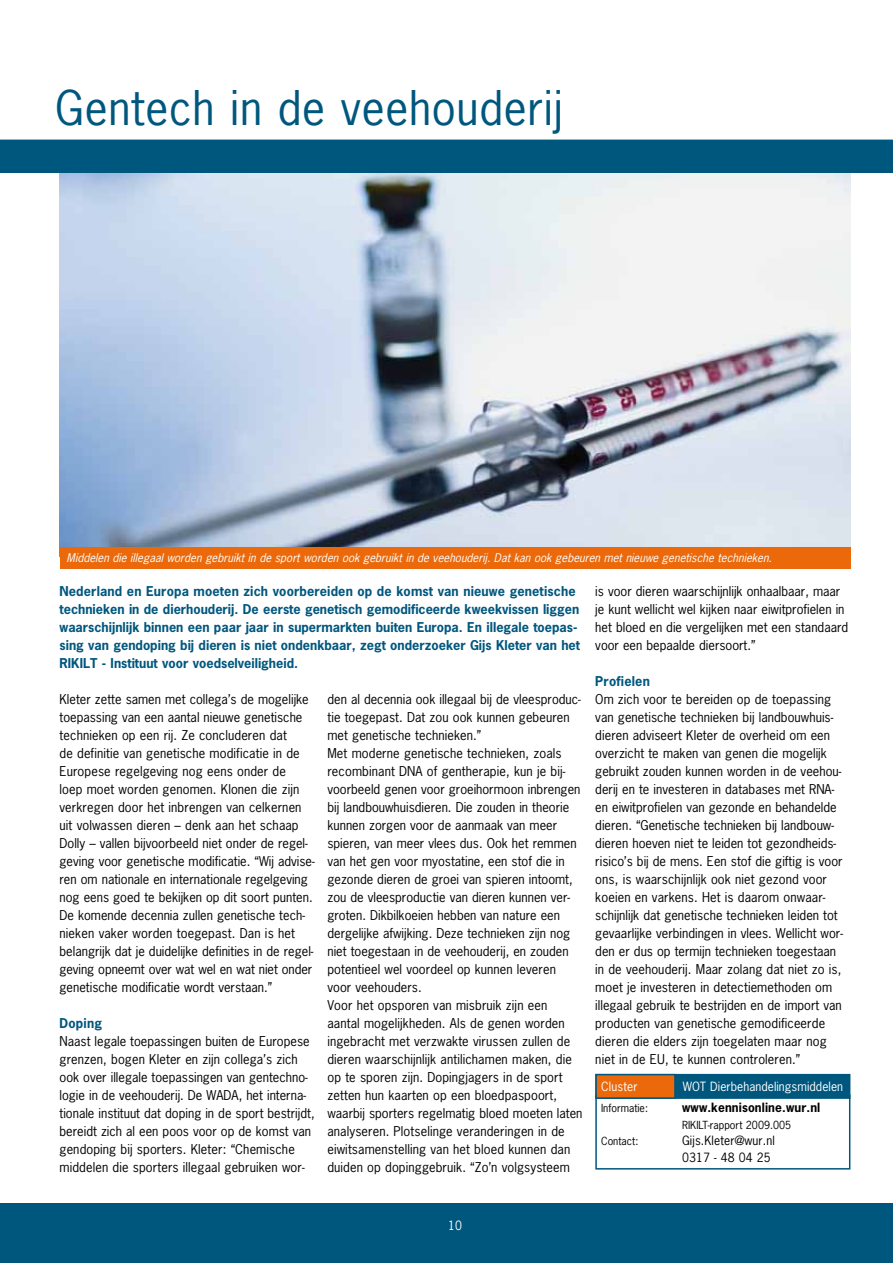
<style>
.page{position:relative;width:893px;height:1263px;background:#fff}
.page>*{position:absolute;margin:0;border:0;box-sizing:border-box;transform-origin:0 0}
.t1{font:45px "News Gothic Std";letter-spacing:.015em;color:#00577e}
.t2{font:12.75px/18px "News Gothic Std";color:#000}
.t3{font:700 12.75px/18px "News Gothic Std";color:#00577e}
.t4{font:12px "News Gothic Std";letter-spacing:.005em;color:#fff}
.t5{font:12px/16.5px "News Gothic Std";letter-spacing:.01em;color:#000}
.t6{font:700 12px "News Gothic Std";letter-spacing:.01em;color:#000}
.t7{font:italic 11.25px "News Gothic Std";color:#fff}
.t8{font:10.5px "News Gothic Std";color:#000}
</style>
<div class="page">
<div style="left:0;top:1203px;width:893px;height:60px;background:#00577e"></div>
<img style="left:60px;top:173px;width:790px;height:374px">
<div style="left:60px;top:547px;width:790px;height:21px;background:#eb690b"></div>
<div style="left:0;top:140px;width:893px;height:33px;background:#00577e"></div>
<div style="left:595px;top:1094px;width:255px;height:75px;background:#fff;border:2px solid #00577e"></div>
<div style="left:595px;top:1074px;width:255px;height:25px;background:#00577e;border:2px solid #00577e"></div>
<div style="left:595px;top:1074px;width:81px;height:25px;background:#eb690b;border:2px solid #00577e"></div>
<h1 class="t1" style="left:55px;top:79px;width:509px">Gentech in de veehouderij</h1>
<p class="t7" style="left:67px;top:550px;width:710px">Middelen die illegaalworden gebruiktin de sportworden ookgebruiktin de veehouderij.Datkan ookgebeuren metnieuwe genetische technieken.</p>
<p class="t2" style="left:595px;top:582px;width:254px">is voor dieren waarschijnlijk onhaalbaar, maar je kunt wellicht wel kijken naar eiwitprofielen in het bloed en die vergelijken met een standaard voor een bepaalde diersoort.”</p>
<p class="t3" style="left:595px;top:672px;width:56px">Profielen</p>
<p class="t2" style="left:595px;top:690px;width:249px">Om zich voor te bereiden op de toepassing van genetische technieken bij landbouwhuis&shy;dieren adviseert Kleter de overheid om een overzicht te maken van genen die mogelijk gebruikt zouden kunnen worden in de veehou&shy;derij en te investeren in databases met RNA&shy;en eiwitprofielen van gezonde en behandelde dieren. “Genetische technieken bij landbouw&shy;dieren hoeven niet te leiden tot gezondheids&shy;risico’s bij de mens. Een stof die giftig is voor ons, is waarschijnlijk ook niet gezond voor koeien en varkens. Het is daarom onwaar&shy;schijnlijk dat genetische technieken leiden tot gevaarlijke verbindingen in vlees. Wellicht wor&shy;den er dus op termijn technieken toegestaan in de veehouderij. Maar zolang dat niet zo is, moet je investeren in detectiemethoden om illegaal gebruik te bestrijden en de import van producten van genetische gemodificeerde dieren die elders zijn toegelaten maar nog niet in de EU, te kunnen controleren.”</p>
<p class="t8" style="left:601px;top:1102px;width:48px">Informatie:</p>
<p class="t6" style="left:682px;top:1100px;width:140px">www.kennisonline.wur.nl</p>
<p class="t8" style="left:682px;top:1118px;width:111px">RIKILT-rapport 2009.005</p>
<p class="t8" style="left:601px;top:1135px;width:39px">Contact:</p>
<p class="t5" style="left:682px;top:1132px;width:94px">Gijs.Kleter@wur.nl<br>0317 - 48 04 25</p>
<p class="t3" style="left:60px;top:582px;width:522px">Nederland en Europa moeten zich voorbereiden op de komst van nieuwe genetische technieken in de dierhouderij. De eerste genetisch gemodificeerde kweekvissen liggen waarschijnlijk binnen een paar jaar in supermarkten buiten Europa. En illegale toepas&shy;sing van gendoping bij dieren is niet ondenkbaar, zegt onderzoeker Gijs Kleter van het RIKILT - Instituut voor voedselveiligheid.</p>
<p class="t2" style="left:327px;top:690px;width:257px">den al decennia ook illegaal bij de vleesproduc&shy;tie toegepast. Dat zou ook kunnen gebeuren met genetische technieken.”<br>Met moderne genetische technieken, zoals recombinant DNA of gentherapie, kun je bij&shy;voorbeeld genen voor groeihormoon inbrengen bij landbouwhuisdieren. Die zouden in theorie kunnen zorgen voor de aanmaak van meer spieren, van meer vlees dus. Ook het remmen van het gen voor myostatine, een stof die in gezonde dieren de groei van spieren intoomt, zou de vleesproductie van dieren kunnen ver&shy;groten. Dikbilkoeien hebben van nature een dergelijke afwijking. Deze technieken zijn nog niet toegestaan in de veehouderij, en zouden potentieel wel voordeel op kunnen leveren voor veehouders.<br>Voor het opsporen van misbruik zijn een aantal mogelijkheden. Als de genen worden ingebracht met verzwakte virussen zullen de dieren waarschijnlijk antilichamen maken, die op te sporen zijn. Dopingjagers in de sport zetten hun kaarten op een bloedpaspoort, waarbij sporters regelmatig bloed moeten laten analyseren. Plotselinge veranderingen in de eiwitsamenstelling van het bloed kunnen dan duiden op dopinggebruik. “Zo’n volgsysteem</p>
<p class="t2" style="left:60px;top:690px;width:257px">Kleter zette samen met collega’s de mogelijke toepassing van een aantal nieuwe genetische technieken op een rij. Ze concluderen dat<br>de definitie van genetische modificatie in de Europese regelgeving nog eens onder de<br>loep moet worden genomen. Klonen die zijn verkregen door het inbrengen van celkernen uit volwassen dieren – denk aan het schaap Dolly – vallen bijvoorbeeld niet onder de regel&shy;geving voor genetische modificatie. “Wij advise&shy;ren om nationale en internationale regelgeving nog eens goed te bekijken op dit soort punten.<br>De komende decennia zullen genetische tech&shy;nieken vaker worden toegepast. Dan is het belangrijk dat je duidelijke definities in de regel&shy;geving opneemt over wat wel en wat niet onder genetische modificatie wordt verstaan.”</p>
<p class="t3" style="left:60px;top:1014px;width:44px">Doping</p>
<p class="t2" style="left:60px;top:1032px;width:257px">Naast legale toepassingen buiten de Europese grenzen, bogen Kleter en zijn collega’s zich ook over illegale toepassingen van gentechno&shy;logie in de veehouderij. De WADA, het interna&shy;tionale instituut dat doping in de sport bestrijdt, bereidt zich al een poos voor op de komst van gendoping bij sporters. Kleter: “Chemische middelen die sporters illegaal gebruiken wor-</p>
<p class="t4" style="left:601px;top:1079px;width:38px">Cluster</p>
<p class="t4" style="left:683px;top:1079px;width:162px">WOT Dierbehandelingsmiddelen</p>
<p class="t4" style="left:448px;top:1217px;width:15px">10</p>
</div>
